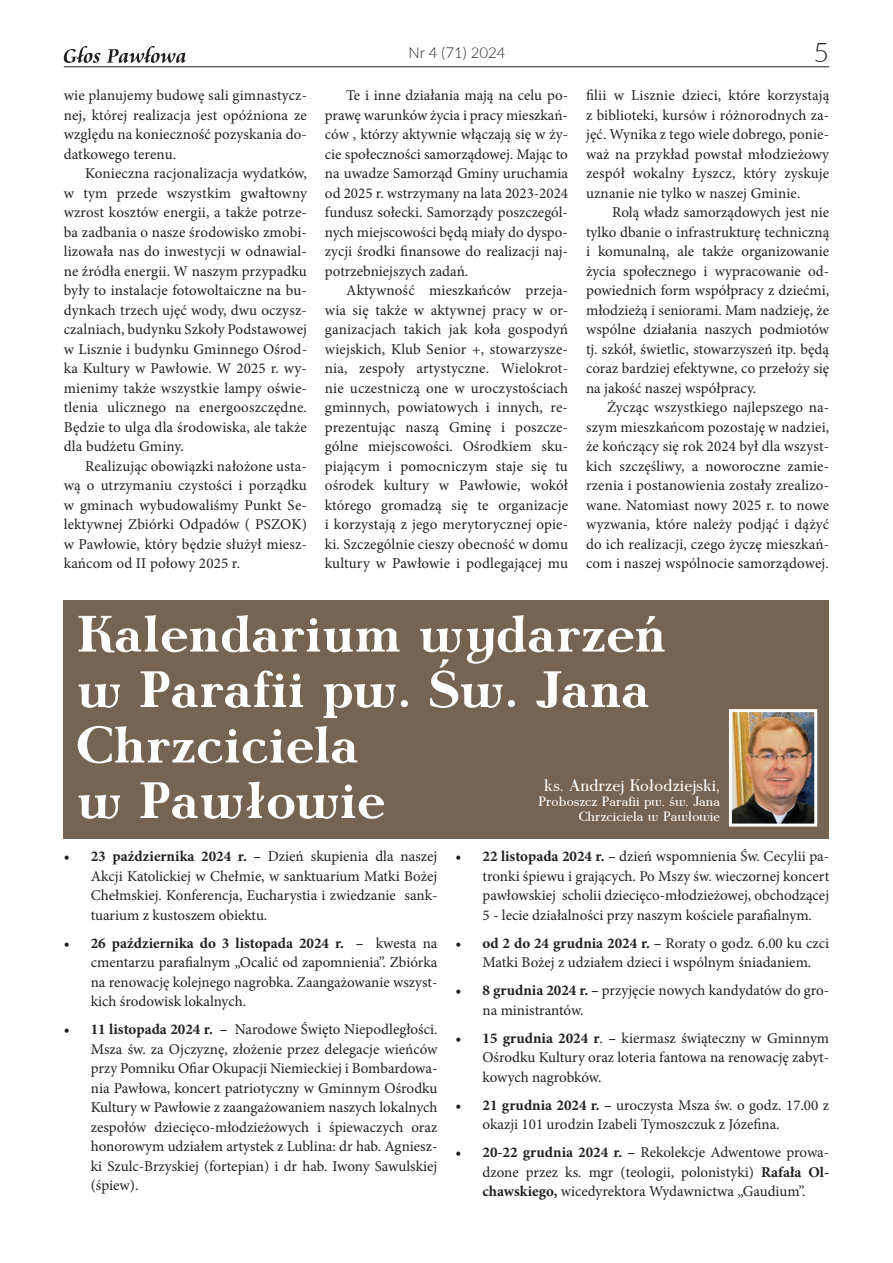
<style>
.page{position:relative;width:893px;height:1263px;background:#fff}
.page>*{position:absolute;margin:0;border:0;box-sizing:border-box;transform-origin:0 0}
.t1{font:700 51px/55.5px "Antykwa Poltawskiego TTF";color:#fff}
.t2{font:300 27px "Lato";color:#231f20}
.t3{font:16.5px "Antykwa Poltawskiego TTF";color:#fff}
.t4{font:15px/19.5px "Minion Pro";color:#231f20;text-align:justify}
.t5{font:300 15px "Lato";color:#231f20}
.t6{font:13.5px/15px "Antykwa Poltawskiego TTF";color:#fff;text-align:right}
.s1{font-weight:700}
</style>
<div class="page">
<hr style="left:64px;top:67px;width:765px;height:1px;background:#231f20">
<svg style="left:64px;top:46px;width:122px;height:17px"></svg>
<div style="left:64px;top:601px;width:765px;height:238px;background:#746451"></div>
<img style="left:733px;top:713px;width:80px;height:109px">
<div style="left:729px;top:709px;width:88px;height:117px;border:3px solid #fff"></div>
<p class="t4" style="left:64px;top:87px;width:245px">wie planujemy budowę sali gimnastycz&shy;nej, której realizacja jest opóźniona ze względu na konieczność pozyskania do&shy;datkowego terenu.</p>
<p class="t4" style="left:64px;top:165px;width:245px;text-indent:21px">Konieczna racjonalizacja wydatków, w tym przede wszystkim gwałtowny wzrost kosztów energii, a także potrze&shy;ba zadbania o nasze środowisko zmobi&shy;lizowała nas do inwestycji w odnawial&shy;ne źródła energii. W naszym przypadku były to instalacje fotowoltaiczne na bu&shy;dynkach trzech ujęć wody, dwu oczysz&shy;czalniach, budynku Szkoły Podstawowej w Lisznie i budynku Gminnego Ośrod&shy;ka Kultury w Pawłowie. W 2025 r. wy&shy;mienimy także wszystkie lampy oświe&shy;tlenia ulicznego na energooszczędne.<br>Będzie to ulga dla środowiska, ale także dla budżetu Gminy.</p>
<p class="t4" style="left:64px;top:457px;width:245px;text-indent:21px">Realizując obowiązki nałożone usta&shy;wą o utrzymaniu czystości i porządku w gminach wybudowaliśmy Punkt Se&shy;lektywnej Zbiórki Odpadów ( PSZOK) w Pawłowie, który będzie służył miesz&shy;kańcom od II połowy 2025 r.</p>
<p class="t5" style="left:409px;top:43px;width:99px">Nr 4 (71) 2024</p>
<h2 class="t2" style="left:813px;top:36px;width:17px">5</h2>
<p class="t4" style="left:325px;top:87px;width:245px;text-indent:21px">Te i inne działania mają na celu po&shy;prawę warunków życia i pracy mieszkań&shy;ców , którzy aktywnie włączają się w ży&shy;cie społeczności samorządowej. Mając to na uwadze Samorząd Gminy uruchamia od 2025 r. wstrzymany na lata 2023-2024 fundusz sołecki. Samorządy poszczegól&shy;nych miejscowości będą miały do dyspo&shy;zycji środki finansowe do realizacji naj&shy;potrzebniejszych zadań.</p>
<p class="t4" style="left:325px;top:282px;width:245px;text-indent:21px">Aktywność mieszkańców przeja&shy;wia się także w aktywnej pracy w or&shy;ganizacjach takich jak koła gospodyń wiejskich, Klub Senior +, stowarzysze&shy;nia, zespoły artystyczne. Wielokrot&shy;nie uczestniczą one w uroczystościach gminnych, powiatowych i innych, re&shy;prezentując naszą Gminę i poszcze&shy;gólne miejscowości. Ośrodkiem sku&shy;piającym i pomocniczym staje się tu ośrodek kultury w Pawłowie, wokół którego gromadzą się te organizacje i korzystają z jego merytorycznej opie&shy;ki. Szczególnie cieszy obecność w domu kultury w Pawłowie i podlegającej mu</p>
<p class="t4" style="left:586px;top:87px;width:245px">filii w Lisznie dzieci, które korzystają z biblioteki, kursów i różnorodnych za&shy;jęć. Wynika z tego wiele dobrego, ponie&shy;waż na przykład powstał młodzieżowy zespół wokalny Łyszcz, który zyskuje uznanie nie tylko w naszej Gminie.</p>
<p class="t4" style="left:586px;top:204px;width:245px;text-indent:26px">Rolą władz samorządowych jest nie tylko dbanie o infrastrukturę techniczną i komunalną, ale także organizowanie życia społecznego i wypracowanie od&shy;powiednich form współpracy z dziećmi, młodzieżą i seniorami. Mam nadzieję, że wspólne działania naszych podmiotów tj. szkół, świetlic, stowarzyszeń itp. będą coraz bardziej efektywne, co przełoży się na jakość naszej współpracy.</p>
<p class="t4" style="left:586px;top:399px;width:245px;text-indent:21px">Życząc wszystkiego najlepszego na&shy;szym mieszkańcom pozostaję w nadziei, że kończący się rok 2024 był dla wszyst&shy;kich szczęśliwy, a noworoczne zamie&shy;rzenia i postanowienia zostały zrealizo&shy;wane. Natomiast nowy 2025 r. to nowe wyzwania, które należy podjąć i dążyć do ich realizacji, czego życzę mieszkań&shy;com i naszej wspólnocie samorządowej.</p>
<h1 class="t1" style="left:77px;top:606px;width:591px">Kalendarium wydarzeñ w Parafii pw. Œw. Jana<br>Chrzciciela<br>w Paw³owie</h1>
<p class="t3" style="left:544px;top:776px;width:177px">ks. Andrzej Ko³odziejski,</p>
<p class="t6" style="left:539px;top:794px;width:183px">Proboszcz Parafii pw. œw. Jana<br>Chrzciciela w Paw³owie</p>
<p class="t4" style="left:91px;top:848px;width:348px;text-indent:-27px"><span class="s1">• 23 października 2024 r. –</span> Dzień skupienia dla naszej Akcji Katolickiej w Chełmie, w sanktuarium Matki Bożej Chełmskiej. Konferencja, Eucharystia i zwiedzanie sank&shy;tuarium z kustoszem obiektu.</p>
<p class="t4" style="left:91px;top:934px;width:348px;text-indent:-27px"><span class="s1">• 26 października do 3 listopada 2024 r. –</span> kwesta na cmentarzu parafialnym „Ocalić od zapomnienia”. Zbiórka na renowację kolejnego nagrobka. Zaangażowanie wszyst&shy;kich środowisk lokalnych.</p>
<p class="t4" style="left:91px;top:1021px;width:348px;text-indent:-27px"><span class="s1">• 11 listopada 2024 r. –</span> Narodowe Święto Niepodległości.<br>Msza św. za Ojczyznę, złożenie przez delegacje wieńców przy Pomniku Ofiar Okupacji Niemieckiej i Bombardowa&shy;nia Pawłowa, koncert patriotyczny w Gminnym Ośrodku Kultury w Pawłowie z zaangażowaniem naszych lokalnych zespołów dziecięco-młodzieżowych i śpiewaczych oraz honorowym udziałem artystek z Lublina: dr hab. Agniesz&shy;ki Szulc-Brzyskiej (fortepian) i dr hab. Iwony Sawulskiej (śpiew).</p>
<p class="t4" style="left:482px;top:848px;width:348px;text-indent:-27px"><span class="s1">• 22 listopada 2024 r. –</span> dzień wspomnienia Św. Cecylii pa&shy;tronki śpiewu i grających. Po Mszy św. wieczornej koncert pawłowskiej scholii dziecięco-młodzieżowej, obchodzącej 5 - lecie działalności przy naszym kościele parafialnym.</p>
<p class="t4" style="left:482px;top:934px;width:348px;text-indent:-27px"><span class="s1">• od 2 do 24 grudnia 2024 r. –</span> Roraty o godz. 6.00 ku czci<br>Matki Bożej z udziałem dzieci i wspólnym śniadaniem.</p>
<p class="t4" style="left:482px;top:982px;width:348px;text-indent:-27px"><span class="s1">• 8 grudnia 2024 r. –</span> przyjęcie nowych kandydatów do gro&shy;na ministrantów.</p>
<p class="t4" style="left:482px;top:1029px;width:348px;text-indent:-27px"><span class="s1">• 15 grudnia 2024 r</span>. <span class="s1">–</span> kiermasz świąteczny w Gminnym Ośrodku Kultury oraz loteria fantowa na renowację zabyt&shy;kowych nagrobków.</p>
<p class="t4" style="left:482px;top:1096px;width:348px;text-indent:-27px"><span class="s1">• 21 grudnia 2024 r. –</span> uroczysta Msza św. o godz. 17.00 z okazji 101 urodzin Izabeli Tymoszczuk z Józefina.</p>
<p class="t4" style="left:482px;top:1144px;width:348px;text-indent:-27px"><span class="s1">• 20-22 grudnia 2024 r. –</span> Rekolekcje Adwentowe prowa&shy;dzone przez ks. mgr (teologii, polonistyki) <span class="s1">Rafała Ol&shy;chawskiego,</span> wicedyrektora Wydawnictwa „Gaudium”.</p>
</div>
